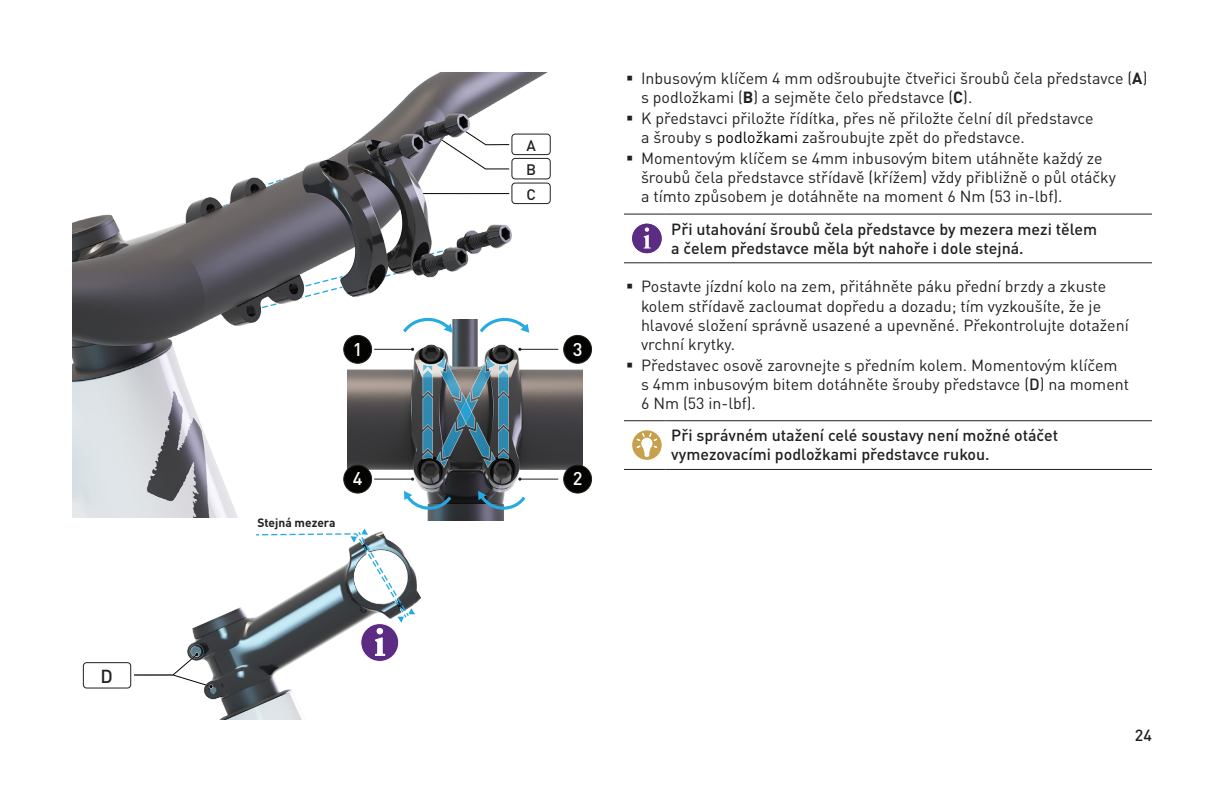
<style>
.page{position:relative;width:1224px;height:792px;background:#fff}
.page>*{position:absolute;margin:0;border:0;box-sizing:border-box;transform-origin:0 0}
.t1{font:500 18.6px "DIN Pro";color:#231f20}
.t2{font:500 18.2px "DIN Pro";color:#fff}
.t3{font:16px/19.2px "DIN Pro";color:#231f20}
.TABLE_WARNING{font:500 16px/19.2px "DIN Pro";color:#231f20}
.t4{font:500 15px/24.4px "DIN Pro";color:#231f20}
.NORMAL_TEXT{font:700 12px "DIN Pro";color:#231f20}
.s1{font-weight:700}
.s2{color:#000}
.s3{font-weight:500}
</style>
<div class="page">
<img style="left:72px;top:517px;width:349px;height:203px">
<div style="left:83px;top:663px;width:48px;height:25px;background:#fff;border-radius:3px"></div>
<div style="left:83px;top:662px;width:48px;height:26px;border:1px solid #231f20;border-radius:3px"></div>
<svg style="left:133px;top:652px;width:80px;height:37px"></svg>
<img style="left:72px;top:72px;width:521px;height:445px">
<div style="left:361px;top:624px;width:38px;height:37px;background:#5c2c84;border-radius:50%"></div>
<div style="left:361px;top:623px;width:38px;height:39px;border:1px solid #fff;border-radius:50%"></div>
<svg style="left:256px;top:528px;width:159px;height:128px"></svg>
<hr style="left:624px;top:214px;width:42px;height:1px;background:#231f20">
<hr style="left:666px;top:214px;width:486px;height:1px;background:#231f20">
<hr style="left:624px;top:262px;width:42px;height:1px;background:#231f20">
<hr style="left:666px;top:262px;width:486px;height:1px;background:#231f20">
<svg style="left:631px;top:223px;width:32px;height:31px"></svg>
<div style="left:632px;top:224px;width:30px;height:29px;background:#5c2c84;border-radius:50%"></div>
<svg style="left:644px;top:227px;width:7px;height:21px"></svg>
<hr style="left:624px;top:420px;width:42px;height:1px;background:#231f20">
<hr style="left:666px;top:420px;width:486px;height:1px;background:#231f20">
<hr style="left:624px;top:469px;width:42px;height:1px;background:#231f20">
<hr style="left:666px;top:469px;width:486px;height:1px;background:#231f20">
<svg style="left:632px;top:430px;width:30px;height:30px"></svg>
<svg style="left:636px;top:433px;width:21px;height:24px"></svg>
<p class="t1" style="left:101px;top:661px;width:14px">D</p>
<p class="t4" style="left:526px;top:131px;width:11px">A<br>B</p>
<p class="t4" style="left:526px;top:180px;width:11px">C</p>
<p class="t2" style="left:353px;top:334px;width:11px">1</p>
<p class="t2" style="left:573px;top:334px;width:11px">3</p>
<p class="NORMAL_TEXT" style="left:257px;top:513px;width:80px">Stejná mezera</p>
<p class="t2" style="left:353px;top:464px;width:11px">4</p>
<p class="t2" style="left:573px;top:464px;width:11px">2</p>
<p class="t3" style="left:641px;top:67px;width:508px">Inbusovým klíčem 4 mm odšroubujte čtveřici šroubů čela představce (<span class="s1">A</span>) s podložkami (<span class="s1">B</span>) a sejměte čelo představce (<span class="s1">C</span>).</p>
<p class="t3" style="left:641px;top:107px;width:454px">K představci přiložte řídítka, přes ně přiložte čelní díl představce a šrouby s <span class="s2">podložkami</span> zašroubujte zpět do představce.</p>
<p class="t3" style="left:641px;top:147px;width:477px">Momentovým klíčem se 4mm inbusovým bitem utáhněte každý ze šroubů čela představce střídavě (křížem) vždy přibližně o půl otáčky a tímto způsobem je dotáhněte na moment 6 Nm (53 in-lbf).</p>
<p class="TABLE_WARNING" style="left:671px;top:217px;width:427px">Při utahování šroubů čela představce by mezera mezi tělem a čelem představce měla být nahoře i dole stejná.</p>
<p class="t3" style="left:641px;top:275px;width:489px">Postavte jízdní kolo na zem, přitáhněte páku přední brzdy a zkuste kolem střídavě zacloumat dopředu a dozadu; tím vyzkoušíte, že je hlavové složení správně usazené a upevněné. Překontrolujte dotažení vrchní krytky.</p>
<p class="t3" style="left:641px;top:354px;width:490px">Představec osově zarovnejte s předním kolem. Momentovým klíčem s 4mm inbusovým bitem dotáhněte šrouby představce (<span class="s3">D</span>) na moment<br>6 Nm (53 in-lbf).</p>
<p class="TABLE_WARNING" style="left:671px;top:424px;width:388px">Při správném utažení celé soustavy není možné otáčet vymezovacími podložkami představce rukou.</p>
<p class="TABLE_WARNING" style="left:1135px;top:724px;width:19px">24</p>
</div>
